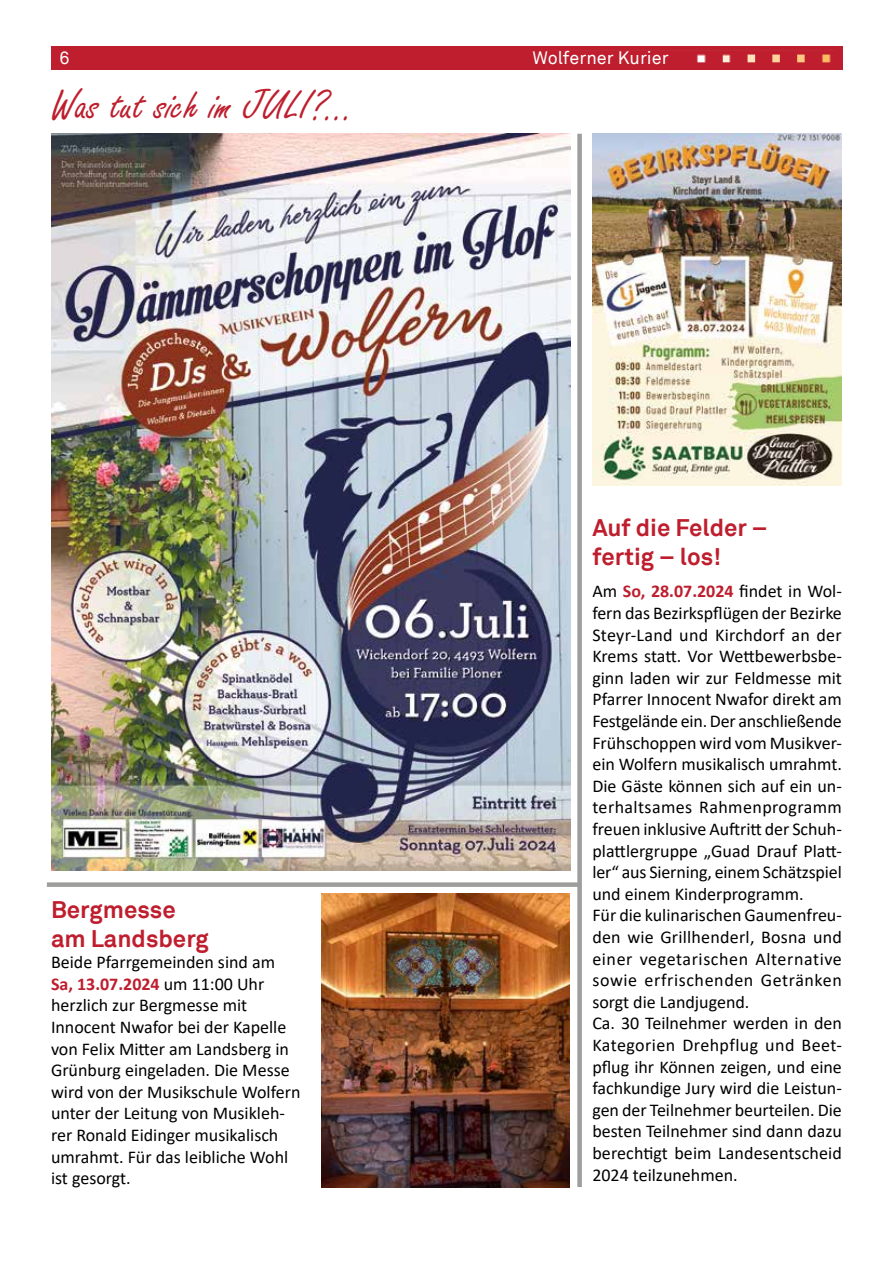
<style>
.page{position:relative;width:893px;height:1263px;background:#fff}
.page>*{position:absolute;margin:0;border:0;box-sizing:border-box;transform-origin:0 0}
.t1{font:45px "Freestyle Script";color:#be1e2d}
.t2{font:700 24px/28.8px "Akkurat";color:#be1e2d}
.t3{font:18px/21.6px "Calibri";color:#000}
.t4{font:18px "Akkurat";color:#fff}
.s1{font-weight:700;color:#be1e2d}
</style>
<div class="page">
<img style="left:592px;top:134px;width:250px;height:352px">
<img style="left:51px;top:134px;width:520px;height:737px">
<img style="left:322px;top:893px;width:247px;height:294px">
<div style="left:47px;top:882px;width:534px;height:5px;background:#9d9d9c"></div>
<div style="left:577px;top:134px;width:5px;height:1053px;background:#9d9d9c"></div>
<div style="left:51px;top:47px;width:791px;height:23px;background:#be1e2d"></div>
<img style="left:696px;top:54px;width:135px;height:9px">
<p class="t4" style="left:60px;top:47px;width:12px">6</p>
<p class="t4" style="left:533px;top:47px;width:138px">Wolferner Kurier</p>
<h1 class="t1" style="left:51px;top:81px;width:305px">Was tut sich im JULI?...</h1>
<h2 class="t2" style="left:51px;top:895px;width:159px">Bergmesse am Landsberg</h2>
<p class="t3" style="left:51px;top:951px;width:251px">Beide Pfarrgemeinden sind am<br><span class="s1">Sa, 13.07.2024</span> um 11:00 Uhr herzlich zur Bergmesse mit<br>Innocent Nwafor bei der Kapelle von Felix Mitter am Landsberg in<br>Grünburg eingeladen. Die Messe wird von der Musikschule Wolfern unter der Leitung von Musikleh&shy;rer Ronald Eidinger musikalisch umrahmt. Für das leibliche Wohl ist gesorgt.</p>
<h2 class="t2" style="left:592px;top:513px;width:177px">Auf die Felder – fertig – los!</h2>
<p class="t3" style="left:592px;top:580px;width:251px">Am <span class="s1">So, 28.07.2024</span> findet in Wol&shy;fern das Bezirkspflügen der Bezirke<br>Steyr-Land und Kirchdorf an der<br>Krems statt. Vor Wettbewerbsbe&shy;ginn laden wir zur Feldmesse mit<br>Pfarrer Innocent Nwafor direkt am<br>Festgelände ein. Der anschließende<br>Frühschoppen wird vom Musikver&shy;ein Wolfern musikalisch umrahmt.<br>Die Gäste können sich auf ein un&shy;terhaltsames Rahmenprogramm freuen inklusive Auftritt der Schuh&shy;plattlergruppe „Guad Drauf Platt&shy;ler“ aus Sierning, einem Schätzspiel und einem Kinderprogramm.<br>Für die kulinarischen Gaumenfreu&shy;den wie Grillhenderl, Bosna und einer vegetarischen Alternative sowie erfrischenden Getränken sorgt die Landjugend.<br>Ca. 30 Teilnehmer werden in den<br>Kategorien Drehpflug und Beet&shy;pflug ihr Können zeigen, und eine fachkundige Jury wird die Leistun&shy;gen der Teilnehmer beurteilen. Die besten Teilnehmer sind dann dazu berechtigt beim Landesentscheid<br>2024 teilzunehmen.</p>
</div>
